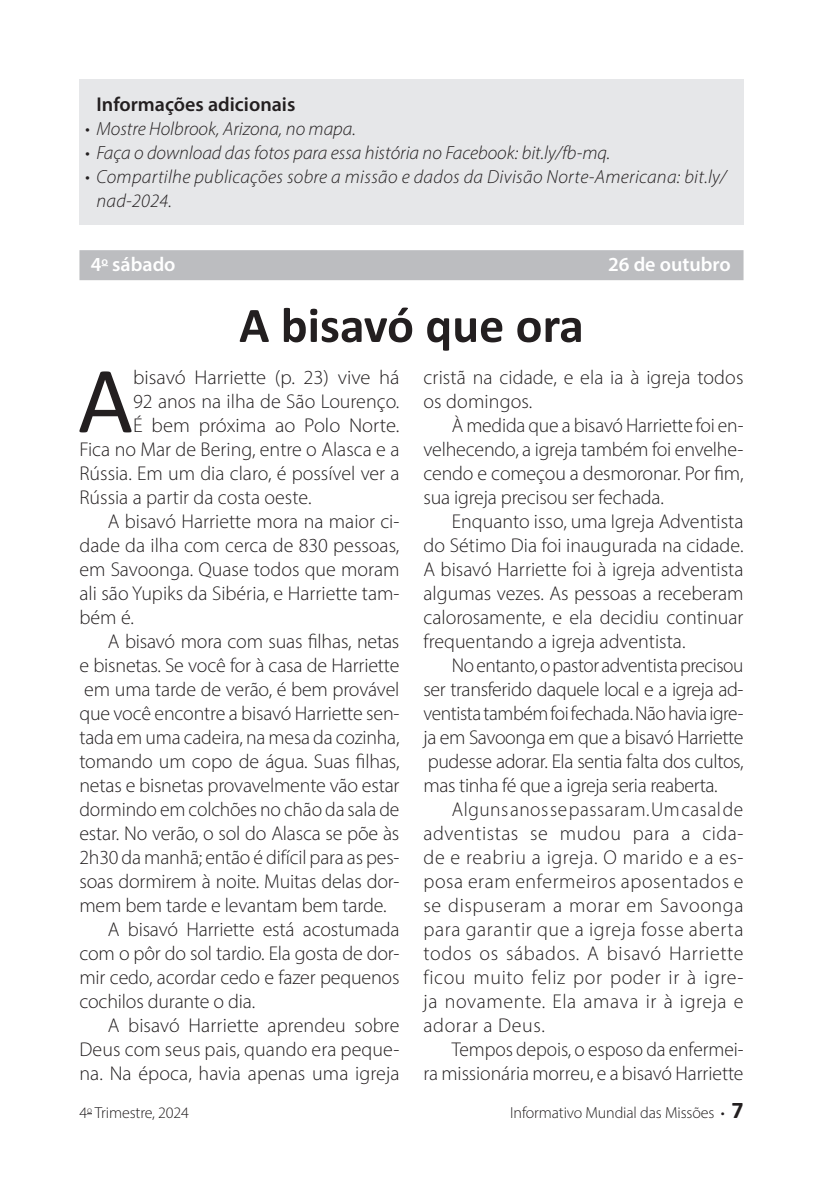
<style>
.page{position:relative;width:823px;height:1191px;background:#fff}
.page>*{position:absolute;margin:0;border:0;box-sizing:border-box;transform-origin:0 0}
.t1{font:95.6px "Calibri";color:#231f20}
.t2{font:700 50px "Calibri";color:#231f20}
.t3{font:300 20px/24px "Myriad Pro";letter-spacing:-.01em;color:#231f20;text-align:justify}
.t4{font:600 20px "Myriad Pro";color:#231f20}
.t5{font:600 20px "Myriad Pro";color:#fff}
.t6{font:italic 300 19px/24px "Myriad Pro";color:#231f20}
.t7{font:300 16px "Myriad Pro";letter-spacing:-.01em;color:#231f20}
.s1{font-family:"Calibri";font-weight:700;font-size:24px}
</style>
<div class="page">
<div style="left:79px;top:79px;width:664px;height:145px;background:#e6e7e9"></div>
<div style="left:79px;top:250px;width:664px;height:30px;background:#bcbdc0"></div>
<p class="t4" style="left:96px;top:92px;width:200px">Informações adicionais</p>
<p class="t6" style="left:85px;top:117px;width:272px">• Mostre Holbrook, Arizona, no mapa.</p>
<p class="t6" style="left:85px;top:141px;width:526px">• Faça o download das fotos para essa história no Facebook: bit.ly/fb-mq.</p>
<p class="t6" style="left:96px;top:165px;width:631px;text-indent:-11px">• Compartilhe publicações sobre a missão e dados da Divisão Norte-Americana: bit.ly/ nad-2024.</p>
<p class="t5" style="left:91px;top:252px;width:86px">4<sup>o</sup> sábado</p>
<p class="t5" style="left:607px;top:252px;width:124px">26 de outubro</p>
<h2 class="t2" style="left:239px;top:290px;width:346px">A bisavó que ora</h2>
<h1 class="t1" style="left:78px;top:334px;width:57px">A</h1>
<p class="t3" style="left:133px;top:365px;width:268px">bisavó Harriette (p. 23) vive há</p>
<p class="t3" style="left:423px;top:365px;width:321px">cristã na cidade, e ela ia à igreja todos os domingos.</p>
<p class="t3" style="left:423px;top:413px;width:321px;text-indent:28px">À medida que a bisavó Harriette foi en&shy;velhecendo, a igreja também foi envelhe&shy;cendo e começou a desmoronar. Por fim, sua igreja precisou ser fechada.</p>
<p class="t3" style="left:423px;top:509px;width:321px;text-indent:28px">Enquanto isso, uma Igreja Adventista do Sétimo Dia foi inaugurada na cidade.<br>A bisavó Harriette foi à igreja adventista algumas vezes. As pessoas a receberam calorosamente, e ela decidiu continuar frequentando a igreja adventista.</p>
<p class="t3" style="left:423px;top:653px;width:321px;text-indent:28px">No entanto, o pastor adventista precisou ser transferido daquele local e a igreja ad&shy;ventista também foi fechada. Não havia igre&shy;ja em Savoonga em que a bisavó Harriette pudesse adorar. Ela sentia falta dos cultos, mas tinha fé que a igreja seria reaberta.</p>
<p class="t3" style="left:423px;top:797px;width:321px;text-indent:28px">Alguns anos se passaram. Um casal de adventistas se mudou para a cida&shy;de e reabriu a igreja. O marido e a es&shy;posa eram enfermeiros aposentados e se dispuseram a morar em Savoonga para garantir que a igreja fosse aberta todos os sábados. A bisavó Harriette ficou muito feliz por poder ir à igre&shy;ja novamente. Ela amava ir à igreja e adorar a Deus.</p>
<p class="t3" style="left:423px;top:1037px;width:321px;text-align:right">Tempos depois, o esposo da enfermei-<br>ra missionária morreu, e a bisavó Harriette</p>
<p class="t3" style="left:133px;top:389px;width:267px">92 anos na ilha de São Lourenço.</p>
<p class="t3" style="left:133px;top:413px;width:268px">É bem próxima ao Polo Norte.</p>
<p class="t3" style="left:79px;top:437px;width:321px">Fica no Mar de Bering, entre o Alasca e a</p>
<p class="t3" style="left:79px;top:461px;width:321px">Rússia. Em um dia claro, é possível ver a</p>
<p class="t3" style="left:79px;top:485px;width:233px">Rússia a partir da costa oeste.</p>
<p class="t3" style="left:108px;top:509px;width:293px">A bisavó Harriette mora na maior ci-</p>
<p class="t3" style="left:79px;top:533px;width:321px">dade da ilha com cerca de 830 pessoas,</p>
<p class="t3" style="left:79px;top:557px;width:321px">em Savoonga. Quase todos que moram</p>
<p class="t3" style="left:79px;top:581px;width:321px">ali são Yupiks da Sibéria, e Harriette tam-</p>
<p class="t3" style="left:79px;top:605px;width:56px">bém é.</p>
<p class="t3" style="left:108px;top:629px;width:293px">A bisavó mora com suas filhas, netas</p>
<p class="t3" style="left:79px;top:653px;width:321px">e bisnetas. Se você for à casa de Harriette</p>
<p class="t3" style="left:84px;top:677px;width:316px">em uma tarde de verão, é bem provável</p>
<p class="t3" style="left:79px;top:701px;width:321px">que você encontre a bisavó Harriette sen-</p>
<p class="t3" style="left:79px;top:725px;width:321px">tada em uma cadeira, na mesa da cozinha,</p>
<p class="t3" style="left:79px;top:749px;width:321px">tomando um copo de água. Suas filhas,</p>
<p class="t3" style="left:79px;top:773px;width:321px">netas e bisnetas provavelmente vão estar</p>
<p class="t3" style="left:79px;top:797px;width:321px">dormindo em colchões no chão da sala de</p>
<p class="t3" style="left:79px;top:821px;width:321px">estar. No verão, o sol do Alasca se põe às</p>
<p class="t3" style="left:79px;top:845px;width:321px">2h30 da manhã; então é difícil para as pes-</p>
<p class="t3" style="left:79px;top:869px;width:321px">soas dormirem à noite. Muitas delas dor-</p>
<p class="t3" style="left:79px;top:893px;width:308px">mem bem tarde e levantam bem tarde.</p>
<p class="t3" style="left:108px;top:917px;width:293px">A bisavó Harriette está acostumada</p>
<p class="t3" style="left:79px;top:941px;width:321px">com o pôr do sol tardio. Ela gosta de dor-</p>
<p class="t3" style="left:79px;top:965px;width:321px">mir cedo, acordar cedo e fazer pequenos</p>
<p class="t3" style="left:79px;top:989px;width:177px">cochilos durante o dia.</p>
<p class="t3" style="left:108px;top:1013px;width:293px">A bisavó Harriette aprendeu sobre</p>
<p class="t3" style="left:79px;top:1037px;width:321px">Deus com seus pais, quando era peque-</p>
<p class="t3" style="left:79px;top:1061px;width:321px">na. Na época, havia apenas uma igreja</p>
<p class="t7" style="left:79px;top:1103px;width:111px">4<sup>o</sup> Trimestre, 2024</p>
<p class="t7" style="left:510px;top:1103px;width:235px">Informativo Mundial das Missões • <span class="s1">7</span></p>
</div>
